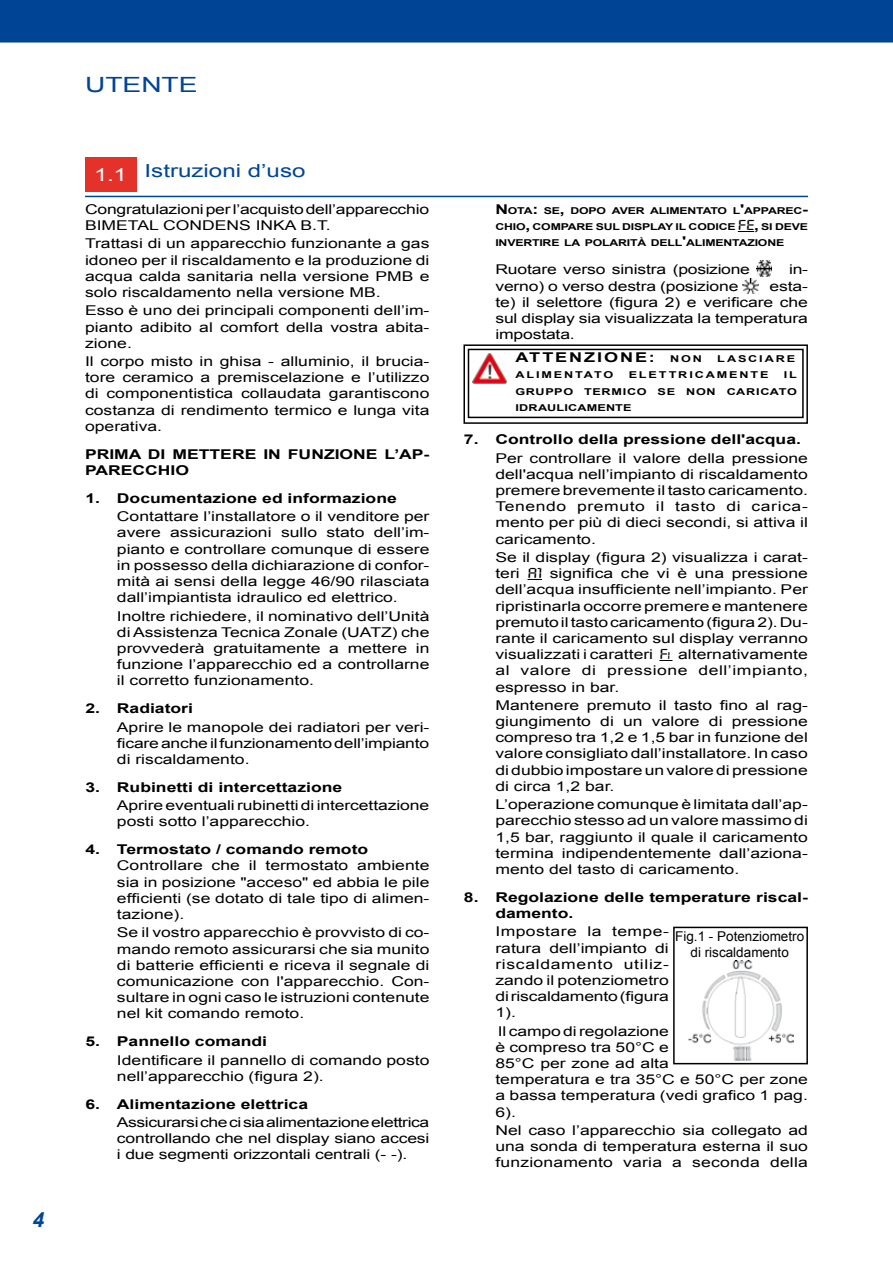
<style>
.page{position:relative;width:893px;height:1263px;background:#fff}
.page>*{position:absolute;margin:0;border:0;box-sizing:border-box;transform-origin:0 0}
.t1{font:21px "Arial";color:#004595;scale:1.34 1}
.t2{font:18px "Arial";color:#004595;scale:1.34 1}
.t3{font:13.5px/16.2px "Arial";color:#000;text-align:justify;scale:1.3 1}
.t4{font:700 13.5px/16.2px "Arial";color:#000;scale:1.3 1}
.t5{font:13.5px/16.2px "Arial";color:#000;text-align:center}
.t6{font:700 13.5px "Arial";color:#000;scale:1.34 1}
.t7{font:700 9.45px/16.2px "Arial";letter-spacing:.02em;color:#000;text-align:justify;scale:1.3 1}
.t8{font:700 9.45px "Arial";letter-spacing:.15em;color:#000;scale:1.34 1}
.t9{font:700 9.45px "Arial";letter-spacing:.02em;color:#000;scale:1.34 1}
.t10{font:700 9.45px "Arial";letter-spacing:.05em;color:#000;scale:1.34 1}
.t11{font:700 9.45px "Arial";letter-spacing:.145em;color:#000;scale:1.34 1}
.t12{font:700 9.45px "Arial";letter-spacing:.04em;color:#000;scale:1.34 1}
.s1{color:#fff}
.s2{font-size:13.5px}
.s3{font-family:"Lcd D";font-weight:400;font-style:italic;font-size:15px}
.s4{font-family:"Lcd D";font-style:italic;font-size:15px}
.s5{font-family:"Lcd D";font-style:italic;font-size:10.5px}
</style>
<div class="page">
<div style="left:1px;top:1px;width:891px;height:41px;background:#004595"></div>
<div style="left:0;top:0;width:893px;height:43px;border:2px solid #004595"></div>
<svg style="left:892px;top:0;width:1px;height:43px"></svg>
<svg style="left:738px;top:231px;width:16px;height:1px"></svg>
<svg style="left:527px;top:579px;width:15px;height:1px"></svg>
<svg style="left:659px;top:660px;width:13px;height:1px"></svg>
<img style="left:756px;top:261px;width:15px;height:15px">
<img style="left:742px;top:278px;width:16px;height:16px">
<div style="left:85px;top:157px;width:51px;height:34px;background:#e4312a"></div>
<hr style="left:85px;top:196px;width:723px;height:1px;background:#004595">
<div style="left:673px;top:927px;width:135px;height:137px;border:2px solid #000"></div>
<img style="left:689px;top:961px;width:104px;height:99px">
<div style="left:468px;top:349px;width:336px;height:69px;border:2px solid #000"></div>
<img style="left:473px;top:353px;width:34px;height:30px">
<div style="left:463px;top:344px;width:345px;height:80px;border:2px solid #000"></div>
<h1 class="t1" style="left:85px;top:71px;width:86px">UTENTE</h1>
<h2 class="t2" style="left:94px;top:159px;width:159px"><span class="s1">1.1</span> Istruzioni d’uso</h2>
<p class="t3" style="left:85px;top:201px;width:266px">Congratulazioni per l’acquisto dell’apparecchio<br>BIMETAL CONDENS INKA B.T.</p>
<p class="t3" style="left:85px;top:236px;width:266px">Trattasi di un apparecchio funzionante a gas idoneo per il riscaldamento e la produzione di acqua calda sanitaria nella versione PMB e solo riscaldamento nella versione MB.</p>
<p class="t3" style="left:85px;top:303px;width:266px">Esso è uno dei principali componenti dell’im&shy;pianto adibito al comfort della vostra abita&shy;zione.</p>
<p class="t3" style="left:85px;top:353px;width:266px">Il corpo misto in ghisa - alluminio, il brucia&shy;tore ceramico a premiscelazione e l’utilizzo di componentistica collaudata garantiscono costanza di rendimento termico e lunga vita operativa.</p>
<p class="t4" style="left:85px;top:446px;width:266px">PRIMA DI METTERE IN FUNZIONE L’AP-<br>PARECCHIO</p>
<p class="t4" style="left:85px;top:490px;width:241px">1. DOCUMENTAZIONE ED INFORMAZIONE</p>
<p class="t3" style="left:117px;top:508px;width:242px">Contattare l’installatore o il venditore per avere assicurazioni sullo stato dell’im&shy;pianto e controllare comunque di essere in possesso della dichiarazione di confor&shy;mità ai sensi della legge 46/90 rilasciata dall’impiantista idraulico ed elettrico.</p>
<p class="t3" style="left:117px;top:608px;width:242px">Inoltre richiedere, il nominativo dell’Unità di Assistenza Tecnica Zonale (UATZ) che provvederà gratuitamente a mettere in funzione l’apparecchio ed a controllarne il corretto funzionamento.</p>
<p class="t4" style="left:85px;top:701px;width:84px">2. RADIATORI</p>
<p class="t3" style="left:117px;top:719px;width:242px">Aprire le manopole dei radiatori per veri&shy;ficare anche il funzionamento dell’impianto di riscaldamento.</p>
<p class="t4" style="left:85px;top:779px;width:199px">3. RUBINETTI DI INTERCETTAZIONE</p>
<p class="t3" style="left:117px;top:797px;width:242px">Aprire eventuali rubinetti di intercettazione posti sotto l’apparecchio.</p>
<p class="t4" style="left:85px;top:842px;width:219px">4. TERMOSTATO / COMANDO REMOTO</p>
<p class="t3" style="left:117px;top:858px;width:242px">Controllare che il termostato ambiente sia in posizione "acceso" ed abbia le pile efficienti (se dotato di tale tipo di alimen&shy;tazione).</p>
<p class="t3" style="left:117px;top:925px;width:242px">Se il vostro apparecchio è provvisto di co&shy;mando remoto assicurarsi che sia munito di batterie efficienti e riceva il segnale di comunicazione con l'apparecchio. Con&shy;sultare in ogni caso le istruzioni contenute nel kit comando remoto.</p>
<p class="t4" style="left:85px;top:1034px;width:141px">5. PANNELLO COMANDI</p>
<p class="t3" style="left:117px;top:1052px;width:242px">Identificare il pannello di comando posto nell’apparecchio (figura 2).</p>
<p class="t4" style="left:85px;top:1096px;width:173px">6. ALIMENTAZIONE ELETTRICA</p>
<p class="t3" style="left:117px;top:1114px;width:242px">Assicurarsi che ci sia alimentazione elettrica controllando che nel display siano accesi i due segmenti orizzontali centrali (- -).</p>
<p class="t7" style="left:495px;top:203px;width:242px"><span class="s2">N</span>OTA<span class="s2">:</span> SE<span class="s2">,</span> DOPO AVER ALIMENTATO L<span class="s2">'</span>APPAREC<span class="s2">-</span>CHIO<span class="s2">,</span> COMPARE SUL DISPLAY IL CODICE <span class="s3">FE</span><span class="s2">,</span> SI DEVE INVERTIRE LA POLARITÀ DELL<span class="s2">'</span>ALIMENTAZIONE</p>
<p class="t3" style="left:495px;top:262px;width:197px">Ruotare verso sinistra (posizione</p>
<p class="t3" style="left:789px;top:262px;width:16px">in-</p>
<p class="t3" style="left:495px;top:278px;width:188px">verno) o verso destra (posizione</p>
<p class="t3" style="left:495px;top:278px;width:242px;text-indent:274px">esta&shy;te) il selettore (figura 2) e verificare che sul display sia visualizzata la temperatura impostata.</p>
<p class="t6" style="left:507px;top:349px;width:47px">ATTENZIONE</p>
<p class="t9" style="left:649px;top:353px;width:40px"><span class="s2">:</span> NON</p>
<p class="t8" style="left:717px;top:353px;width:60px">LASCIARE</p>
<p class="t11" style="left:515px;top:369px;width:75px">ALIMENTATO</p>
<p class="t8" style="left:629px;top:369px;width:106px">ELETTRICAMENTE</p>
<p class="t9" style="left:784px;top:369px;width:11px">IL</p>
<p class="t10" style="left:515px;top:385px;width:150px">GRUPPO TERMICO SE NON</p>
<p class="t12" style="left:727px;top:385px;width:54px">CARICATO</p>
<p class="t9" style="left:515px;top:401px;width:88px">IDRAULICAMENTE</p>
<p class="t4" style="left:464px;top:432px;width:261px">7. CONTROLLO DELLA PRESSIONE DELL'ACQUA.</p>
<p class="t3" style="left:495px;top:450px;width:242px">Per controllare il valore della pressione dell'acqua nell’impianto di riscaldamento premere brevemente il tasto caricamento.<br>Tenendo premuto il tasto di carica&shy;mento per più di dieci secondi, si attiva il caricamento.</p>
<p class="t3" style="left:495px;top:549px;width:242px">Se il display (figura 2) visualizza i carat&shy;teri <span class="s4">A1</span> significa che vi è una pressione dell’acqua insufficiente nell’impianto. Per ripristinarla occorre premere e mantenere premuto il tasto caricamento (figura 2). Du&shy;rante il caricamento sul display verranno visualizzati i caratteri <span class="s4">F</span><span class="s5">i</span> alternativamente al valore di pressione dell’impianto, espresso in bar.</p>
<p class="t3" style="left:495px;top:697px;width:242px">Mantenere premuto il tasto fino al rag&shy;giungimento di un valore di pressione compreso tra 1,2 e 1,5 bar in funzione del valore consigliato dall’installatore. In caso di dubbio impostare un valore di pressione di circa 1,2 bar.</p>
<p class="t3" style="left:495px;top:796px;width:242px">L’operazione comunque è limitata dall’ap&shy;parecchio stesso ad un valore massimo di 1,5 bar, raggiunto il quale il caricamento termina indipendentemente dall’aziona&shy;mento del tasto di caricamento.</p>
<p class="t4" style="left:495px;top:889px;width:242px;text-indent:-32px">8. REGOLAZIONE DELLE TEMPERATURE RISCAL-<br>DAMENTO.</p>
<p class="t3" style="left:495px;top:924px;width:135px">Impostare la tempe&shy;ratura dell’impianto di riscaldamento utiliz&shy;zando il potenziometro di riscaldamento (figura 1).</p>
<p class="t3" style="left:495px;top:1023px;width:242px;text-align:left">Il campo di regolazione<br>è compreso tra 50°C e<br>85°C per zone ad alta<br>temperatura e tra 35°C e 50°C per zone a bassa temperatura (vedi grafico 1 pag.<br>6).</p>
<p class="t3" style="left:495px;top:1122px;width:242px">Nel caso l’apparecchio sia collegato ad una sonda di temperatura esterna il suo funzionamento varia a seconda della</p>
<p class="t5" style="left:675px;top:928px;width:131px">Fig.1 - Potenziometro di riscaldamento</p>
</div>
